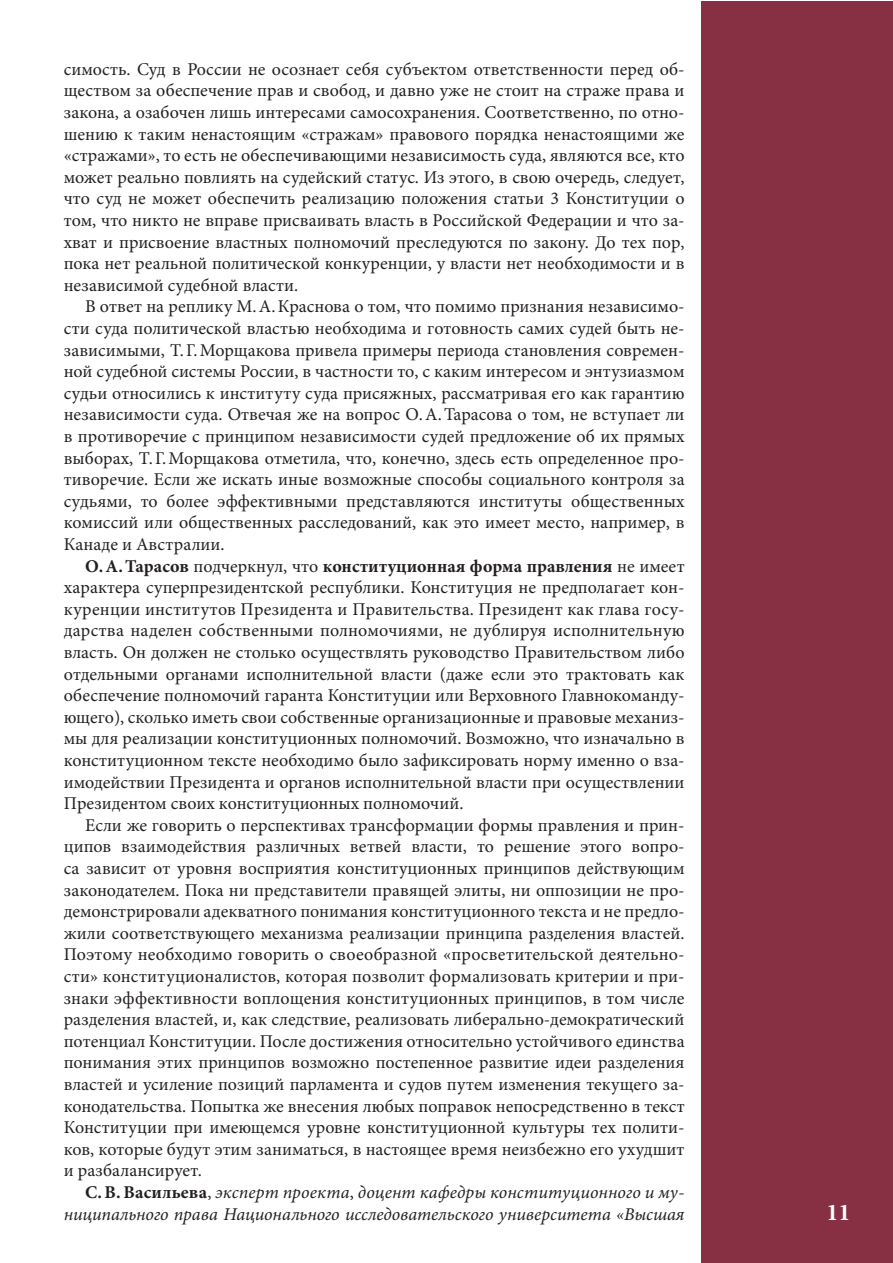
<style>
.page{position:relative;width:893px;height:1263px;background:#fff}
.page>*{position:absolute;margin:0;border:0;box-sizing:border-box;transform-origin:0 0}
.t1{font:700 24px "Minion Pro";color:#fff}
.BodyText{font:18px/21.6px "Minion Pro";color:#231f20;text-align:justify}
.BodyText-2{font:italic 18px/21.6px "Minion Pro";color:#231f20;text-align:right}
.s1{font-weight:700}
.s2{font-weight:700;font-style:normal}
.s3{font-style:normal}
</style>
<div class="page">
<div style="left:702px;top:1px;width:191px;height:1262px;background:#872f43"></div>
<p class="BodyText" style="left:64px;top:58px;width:622px">симость. Суд в России не осознает себя субъектом ответственности перед об&shy;ществом за обеспечение прав и свобод, и давно уже не стоит на страже права и закона, а озабочен лишь интересами самосохранения. Соответственно, по отно&shy;шению к таким ненастоящим «стражам» правового порядка ненастоящими же «стражами», то есть не обеспечивающими независимость суда, являются все, кто может реально повлиять на судейский статус. Из этого, в свою очередь, следует, что суд не может обеспечить реализацию положения статьи 3 Конституции о том, что никто не вправе присваивать власть в Российской Федерации и что за&shy;хват и присвоение властных полномочий преследуются по закону. До тех пор, пока нет реальной политической конкуренции, у власти нет необходимости и в независимой судебной власти.</p>
<p class="BodyText" style="left:64px;top:296px;width:622px;text-indent:21px">В ответ на реплику М.А.Краснова о том, что помимо признания независимо&shy;сти суда политической властью необходима и готовность самих судей быть не&shy;зависимыми, Т.Г.Морщакова привела примеры периода становления современ&shy;ной судебной системы России, в частности то, с каким интересом и энтузиазмом судьи относились к институту суда присяжных, рассматривая его как гарантию независимости суда. Отвечая же на вопрос О.А.Тарасова о том, не вступает ли в противоречие с принципом независимости судей предложение об их прямых выборах, Т.Г.Морщакова отметила, что, конечно, здесь есть определенное про&shy;тиворечие. Если же искать иные возможные способы социального контроля за судьями, то более эффективными представляются институты общественных комиссий или общественных расследований, как это имеет место, например, в Канаде и Австралии.</p>
<p class="BodyText" style="left:64px;top:555px;width:622px;text-indent:21px"><span class="s1">О.А.Тарасов</span> подчеркнул, что <span class="s1">конституционная форма правления</span> не имеет характера суперпрезидентской республики. Конституция не предполагает кон&shy;куренции институтов Президента и Правительства. Президент как глава госу&shy;дарства наделен собственными полномочиями, не дублируя исполнительную власть. Он должен не столько осуществлять руководство Правительством либо отдельными органами исполнительной власти (даже если это трактовать как обеспечение полномочий гаранта Конституции или Верховного Главнокоманду&shy;ющего), сколько иметь свои собственные организационные и правовые механиз&shy;мы для реализации конституционных полномочий. Возможно, что изначально в конституционном тексте необходимо было зафиксировать норму именно о вза&shy;имодействии Президента и органов исполнительной власти при осуществлении Президентом своих конституционных полномочий.</p>
<p class="BodyText" style="left:64px;top:814px;width:622px;text-indent:21px">Если же говорить о перспективах трансформации формы правления и прин&shy;ципов взаимодействия различных ветвей власти, то решение этого вопро&shy;са зависит от уровня восприятия конституционных принципов действующим законодателем. Пока ни представители правящей элиты, ни оппозиции не про&shy;демонстрировали адекватного понимания конституционного текста и не предло&shy;жили соответствующего механизма реализации принципа разделения властей.<br>Поэтому необходимо говорить о своеобразной «просветительской деятельно&shy;сти» конституционалистов, которая позволит формализовать критерии и при&shy;знаки эффективности воплощения конституционных принципов, в том числе разделения властей, и, как следствие, реализовать либерально-демократический потенциал Конституции. После достижения относительно устойчивого единства понимания этих принципов возможно постепенное развитие идеи разделения властей и усиление позиций парламента и судов путем изменения текущего за&shy;конодательства. Попытка же внесения любых поправок непосредственно в текст Конституции при имеющемся уровне конституционной культуры тех полити&shy;ков, которые будут этим заниматься, в настоящее время неизбежно его ухудшит и разбалансирует.</p>
<p class="BodyText-2" style="left:64px;top:1181px;width:622px"><span class="s2">С.В.Васильева</span><span class="s3">,</span> эксперт проекта<span class="s3">,</span> доцент кафедры конституционного и му&shy;ниципального права Национального исследовательского университета «Высшая</p>
<h1 class="t1" style="left:826px;top:1196px;width:25px">11</h1>
</div>
